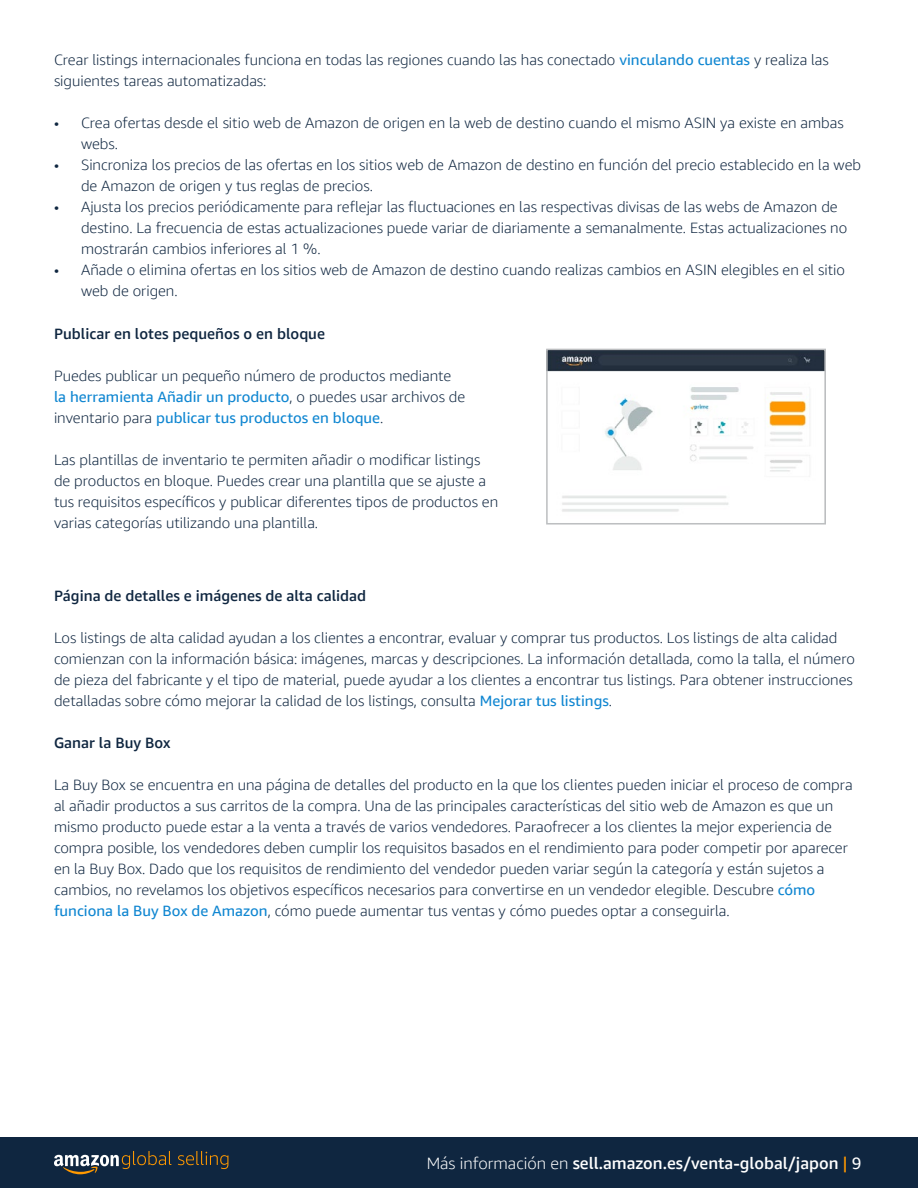
<style>
.page{position:relative;width:918px;height:1188px;background:#fff}
.page>*{position:absolute;margin:0;border:0;box-sizing:border-box;transform-origin:0 0}
.t1{font:500 16.5px "Amazon Ember Display";color:#fff}
.t2{font:300 15px/21px "Amazon Ember Display";color:#0f2640}
.t3{font:500 15px "Amazon Ember Display";color:#0f2640}
.s1{font-weight:400;color:#0f86d1}
.s2{font-weight:300}
.s3{font-weight:400;color:#f90}
.s4{font-weight:400}
</style>
<div class="page">
<div style="left:0;top:1137px;width:918px;height:51px;background:#0f2640"></div>
<svg style="left:54px;top:1151px;width:174px;height:23px"></svg>
<img style="left:549px;top:352px;width:274px;height:160px">
<div style="left:546px;top:349px;width:280px;height:176px;border:2px solid #bcbec0"></div>
<p class="t2" style="left:54px;top:49px;width:776px">Crear listings internacionales funciona en todas las regiones cuando las has conectado <span class="s1">vinculando cuentas</span> y realiza las siguientes tareas automatizadas:</p>
<p class="t2" style="left:81px;top:112px;width:764px;text-indent:-27px">• Crea ofertas desde el sitio web de Amazon de origen en la web de destino cuando el mismo ASIN ya existe en ambas webs.</p>
<p class="t2" style="left:81px;top:154px;width:782px;text-indent:-27px">• Sincroniza los precios de las ofertas en los sitios web de Amazon de destino en función del precio establecido en la web de Amazon de origen y tus reglas de precios.</p>
<p class="t2" style="left:81px;top:196px;width:768px;text-indent:-27px">• Ajusta los precios periódicamente para reflejar las fluctuaciones en las respectivas divisas de las webs de Amazon de destino. La frecuencia de estas actualizaciones puede variar de diariamente a semanalmente. Estas actualizaciones no mostrarán cambios inferiores al 1 %.</p>
<p class="t2" style="left:81px;top:259px;width:766px;text-indent:-27px">• Añade o elimina ofertas en los sitios web de Amazon de destino cuando realizas cambios en ASIN elegibles en el sitio web de origen.</p>
<p class="t3" style="left:54px;top:324px;width:273px">Publicar en lotes pequeños o en bloque</p>
<p class="t2" style="left:54px;top:365px;width:413px">Puedes publicar un pequeño número de productos mediante <span class="s1">la herramienta Añadir un producto</span>, o puedes usar archivos de inventario para <span class="s1">publicar tus productos en bloque</span>.</p>
<p class="t2" style="left:54px;top:449px;width:446px">Las plantillas de inventario te permiten añadir o modificar listings de productos en bloque. Puedes crear una plantilla que se ajuste a tus requisitos específicos y publicar diferentes tipos de productos en varias categorías utilizando una plantilla.</p>
<p class="t3" style="left:54px;top:586px;width:314px">Página de detalles e imágenes de alta calidad</p>
<p class="t2" style="left:54px;top:627px;width:802px">Los listings de alta calidad ayudan a los clientes a encontrar, evaluar y comprar tus productos. Los listings de alta calidad comienzan con la información básica: imágenes, marcas y descripciones. La información detallada, como la talla, el número de pieza del fabricante y el tipo de material, puede ayudar a los clientes a encontrar tus listings. Para obtener instrucciones detalladas sobre cómo mejorar la calidad de los listings, consulta <span class="s1">Mejorar tus listings</span>.</p>
<p class="t3" style="left:54px;top:733px;width:118px">Ganar la Buy Box</p>
<p class="t2" style="left:54px;top:774px;width:800px">La Buy Box se encuentra en una página de detalles del producto en la que los clientes pueden iniciar el proceso de compra al añadir productos a sus carritos de la compra. Una de las principales características del sitio web de Amazon es que un mismo producto puede estar a la venta a través de varios vendedores. Paraofrecer a los clientes la mejor experiencia de compra posible, los vendedores deben cumplir los requisitos basados en el rendimiento para poder competir por aparecer en la Buy Box. Dado que los requisitos de rendimiento del vendedor pueden variar según la categoría y están sujetos a cambios, no revelamos los objetivos específicos necesarios para convertirse en un vendedor elegible. Descubre <span class="s1">cómo funciona la Buy Box de Amazon</span>, cómo puede aumentar tus ventas y cómo puedes optar a conseguirla.</p>
<p class="t1" style="left:427px;top:1153px;width:436px"><span class="s2">Más información en</span> sell.amazon.es/venta-global/japon <span class="s3">|</span> <span class="s4">9</span></p>
</div>
